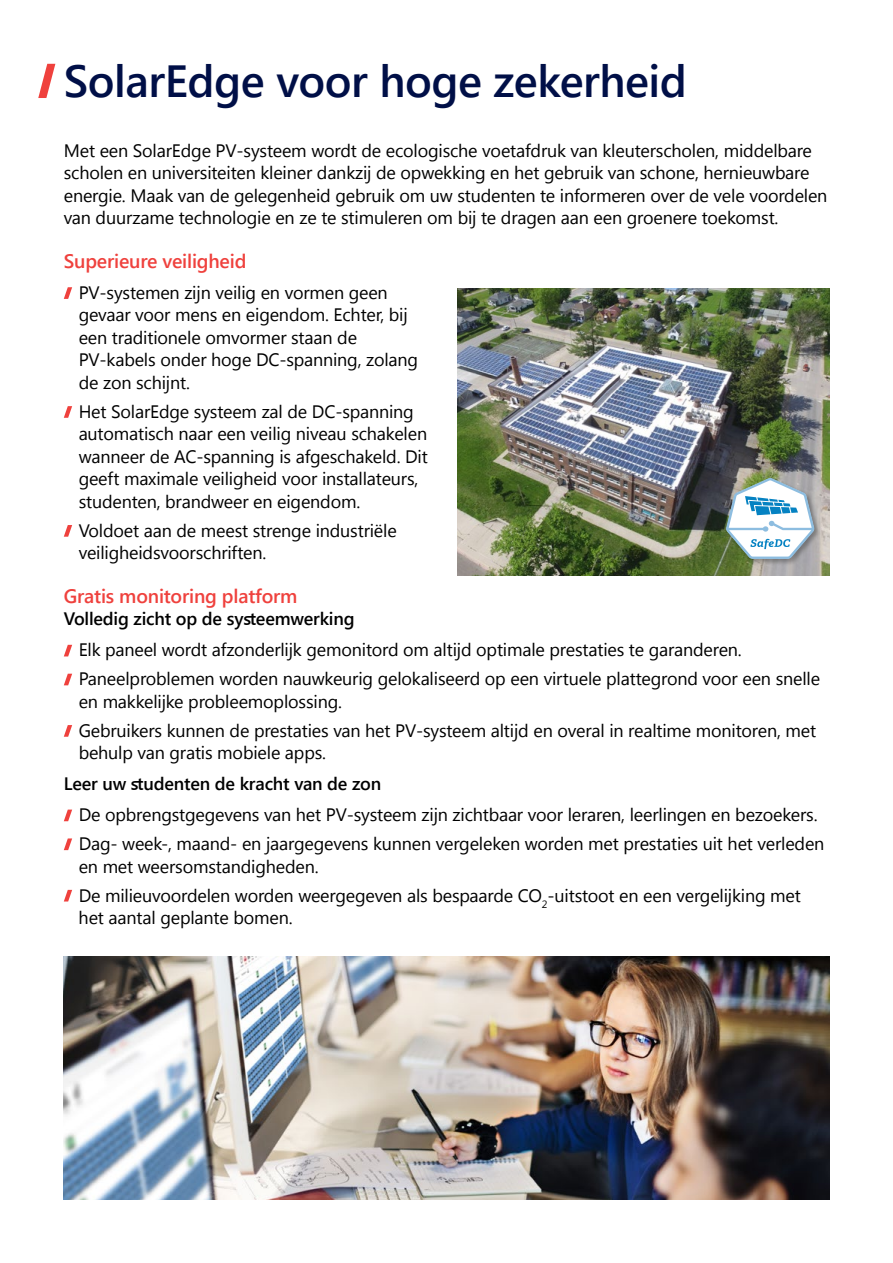
<style>
.page{position:relative;width:893px;height:1263px;background:#fff}
.page>*{position:absolute;margin:0;border:0;box-sizing:border-box;transform-origin:0 0}
.t1{font:600 45px "Segoe UI";letter-spacing:-.01em;color:#000f47}
.t2{font:600 19.5px "Segoe UI";letter-spacing:-.01em;color:#ef413d}
.t3{font:18px/22.5px "Segoe UI";letter-spacing:-.01em;color:#000}
.t4{font:600 18px "Segoe UI";letter-spacing:-.01em;color:#000}
</style>
<div class="page">
<img style="left:64px;top:957px;width:765px;height:242px">
<svg style="left:64px;top:287px;width:8px;height:12px"></svg>
<svg style="left:64px;top:406px;width:8px;height:12px"></svg>
<svg style="left:64px;top:525px;width:8px;height:12px"></svg>
<svg style="left:64px;top:645px;width:8px;height:11px"></svg>
<svg style="left:64px;top:674px;width:8px;height:11px"></svg>
<svg style="left:64px;top:725px;width:8px;height:12px"></svg>
<svg style="left:64px;top:809px;width:8px;height:12px"></svg>
<svg style="left:64px;top:838px;width:8px;height:12px"></svg>
<svg style="left:64px;top:890px;width:8px;height:11px"></svg>
<svg style="left:38px;top:64px;width:17px;height:34px"></svg>
<img style="left:457px;top:289px;width:372px;height:287px">
<div style="left:725px;top:477px;width:96px;height:89px;background:#000;opacity:.3"></div>
<svg style="left:726px;top:478px;width:88px;height:81px"></svg>
<h1 class="t1" style="left:64px;top:38px;width:625px">SolarEdge voor hoge zekerheid</h1>
<p class="t3" style="left:64px;top:138px;width:765px">Met een SolarEdge PV-systeem wordt de ecologische voetafdruk van kleuterscholen, middelbare scholen en universiteiten kleiner dankzij de opwekking en het gebruik van schone, hernieuwbare energie. Maak van de gelegenheid gebruik om uw studenten te informeren over de vele voordelen van duurzame technologie en ze te stimuleren om bij te dragen aan een groenere toekomst.</p>
<p class="t2" style="left:64px;top:243px;width:184px">Superieure veiligheid</p>
<p class="t3" style="left:79px;top:280px;width:341px">PV-systemen zijn veilig en vormen geen gevaar voor mens en eigendom. Echter, bij een traditionele omvormer staan de PV-kabels onder hoge DC-spanning, zolang de zon schijnt.</p>
<p class="t3" style="left:79px;top:399px;width:351px">Het SolarEdge systeem zal de DC-spanning automatisch naar een veilig niveau schakelen wanneer de AC-spanning is afgeschakeld. Dit geeft maximale veiligheid voor installateurs, studenten, brandweer en eigendom.</p>
<p class="t3" style="left:79px;top:518px;width:320px">Voldoet aan de meest strenge industriële veiligheidsvoorschriften.</p>
<p class="t2" style="left:64px;top:578px;width:235px">Gratis monitoring platform</p>
<p class="t4" style="left:64px;top:602px;width:292px">Volledig zicht op de systeemwerking</p>
<p class="t3" style="left:79px;top:635px;width:743px;line-height:29px">Elk paneel wordt afzonderlijk gemonitord om altijd optimale prestaties te garanderen.<br>Paneelproblemen worden nauwkeurig gelokaliseerd op een virtuele plattegrond voor een snelle</p>
<p class="t3" style="left:79px;top:686px;width:739px;line-height:29px">en makkelijke probleemoplossing.<br>Gebruikers kunnen de prestaties van het PV-systeem altijd en overal in realtime monitoren, met</p>
<p class="t3" style="left:79px;top:741px;width:249px">behulp van gratis mobiele apps.</p>
<p class="t4" style="left:64px;top:767px;width:319px">Leer uw studenten de kracht van de zon</p>
<p class="t3" style="left:79px;top:799px;width:747px;line-height:29px">De opbrengstgegevens van het PV-systeem zijn zichtbaar voor leraren, leerlingen en bezoekers.<br>Dag- week-, maand- en jaargegevens kunnen vergeleken worden met prestaties uit het verleden</p>
<p class="t3" style="left:79px;top:851px;width:724px;line-height:29px">en met weersomstandigheden.<br>De milieuvoordelen worden weergegeven als bespaarde CO<sub>2</sub>-uitstoot en een vergelijking met</p>
<p class="t3" style="left:79px;top:905px;width:215px">het aantal geplante bomen.</p>
</div>
